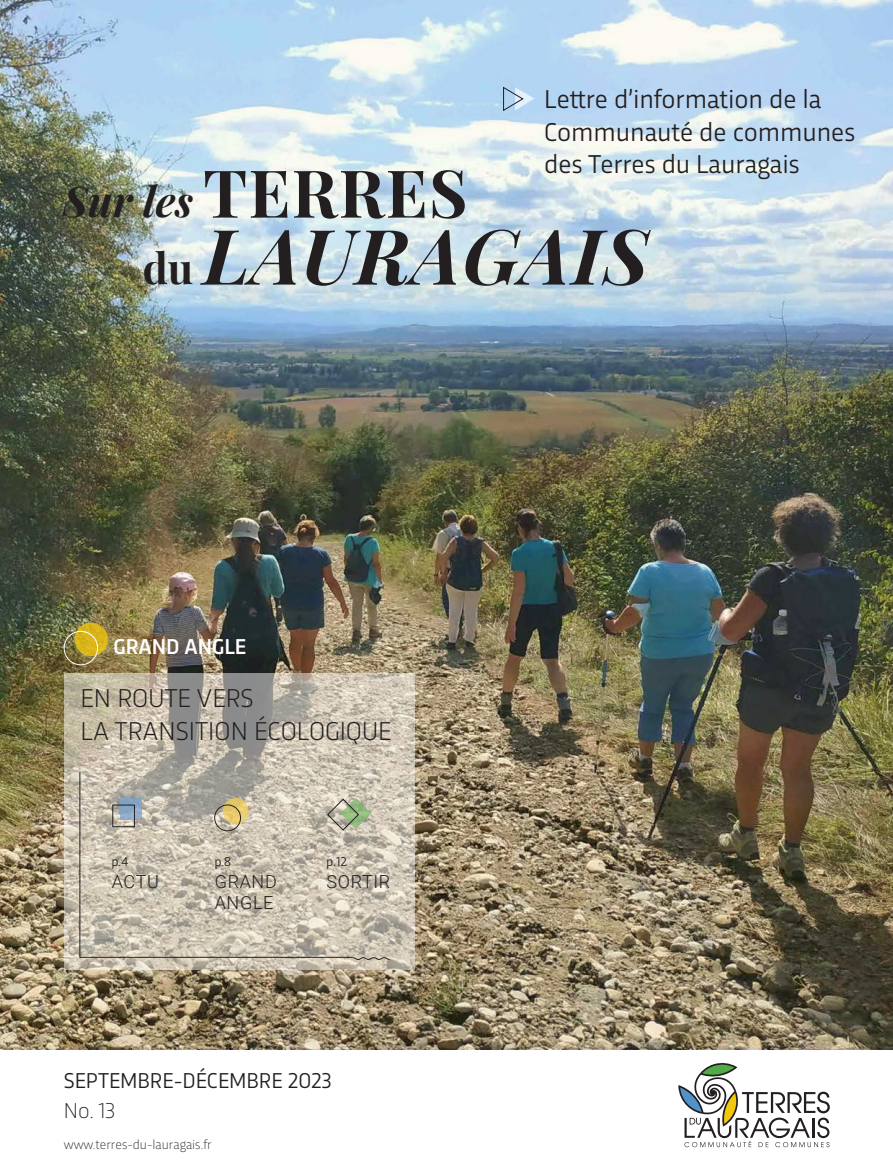
<style>
.page{position:relative;width:893px;height:1170px;background:#fff}
.page>*{position:absolute;margin:0;border:0;box-sizing:border-box;transform-origin:0 0}
.t1{font:italic 700 76.5px "Playfair Display";letter-spacing:.02em;color:#231f20}
.t2{font:700 66px "Playfair Display";letter-spacing:.02em;color:#231f20}
.t3{font:italic 700 42px "Playfair Display";color:#231f20}
.t4{font:700 42px "Playfair Display";color:#231f20}
.t5{font:27px/32.4px "Trasandina";letter-spacing:-.005em;color:#231f20}
.t6{font:300 27px "Trasandina";color:#231f20}
.t7{font:22.5px "Trasandina";color:#231f20}
.t8{font:500 22.5px "Trasandina";color:#fff}
.t9{font:200 22.5px "Trasandina";color:#231f20}
.t10{font:300 18px "Roboto";letter-spacing:.035em;color:#231f20}
.t11{font:200 13.5px "Trasandina";color:#231f20}
.t12{font:13.5px "Trasandina";color:#231f20}
</style>
<div class="page">
<img style="left:0;top:0;width:893px;height:1049px">
<svg style="left:65px;top:673px;width:350px;height:296px;background:#c2baac"></svg>
<svg style="left:74px;top:622px;width:34px;height:34px"></svg>
<div style="left:64px;top:631px;width:34px;height:34px;border:1px solid #fff;border-radius:50%"></div>
<svg style="left:79px;top:771px;width:274px;height:186px;background:#c8bfb0"></svg>
<svg style="left:352px;top:956px;width:38px;height:4px"></svg>
<svg style="left:327px;top:798px;width:44px;height:32px"></svg>
<svg style="left:223px;top:798px;width:26px;height:26px"></svg>
<div style="left:214px;top:804px;width:27px;height:27px;border:1px solid #231f20;border-radius:50%"></div>
<svg style="left:120px;top:798px;width:21px;height:21px"></svg>
<div style="left:112px;top:804px;width:23px;height:23px;border:1px solid #231f20"></div>
<svg style="left:678px;top:1063px;width:152px;height:84px"></svg>
<svg style="left:502px;top:86px;width:32px;height:26px"></svg>
<p class="t3" style="left:63px;top:167px;width:132px">Sur les</p>
<p class="t2" style="left:203px;top:141px;width:266px">TERRES</p>
<p class="t5" style="left:544px;top:81px;width:312px">Lettre d’information de la<br>Communauté de communes des Terres du Lauragais</p>
<p class="t1" style="left:203px;top:194px;width:447px">LAURAGAIS</p>
<p class="t4" style="left:143px;top:235px;width:52px">du</p>
<p class="t8" style="left:114px;top:630px;width:134px">GRAND ANGLE</p>
<p class="t6" style="left:81px;top:679px;width:175px">EN ROUTE VERS</p>
<p class="t6" style="left:81px;top:711px;width:312px">LA TRANSITION ÉCOLOGIQUE</p>
<p class="t12" style="left:111px;top:851px;width:18px">p.4</p>
<p class="t10" style="left:112px;top:868px;width:49px">ACTU</p>
<p class="t12" style="left:214px;top:851px;width:18px">p.8</p>
<p class="t10" style="left:215px;top:868px;width:64px">GRAND</p>
<p class="t10" style="left:215px;top:890px;width:60px">ANGLE</p>
<p class="t12" style="left:326px;top:851px;width:22px">p.12</p>
<p class="t10" style="left:327px;top:868px;width:65px">SORTIR</p>
<p class="t7" style="left:64px;top:1064px;width:269px">SEPTEMBRE-DÉCEMBRE 2023</p>
<p class="t9" style="left:64px;top:1094px;width:53px">No. 13</p>
<p class="t11" style="left:64px;top:1134px;width:150px">www.terres-du-lauragais.fr</p>
</div>
